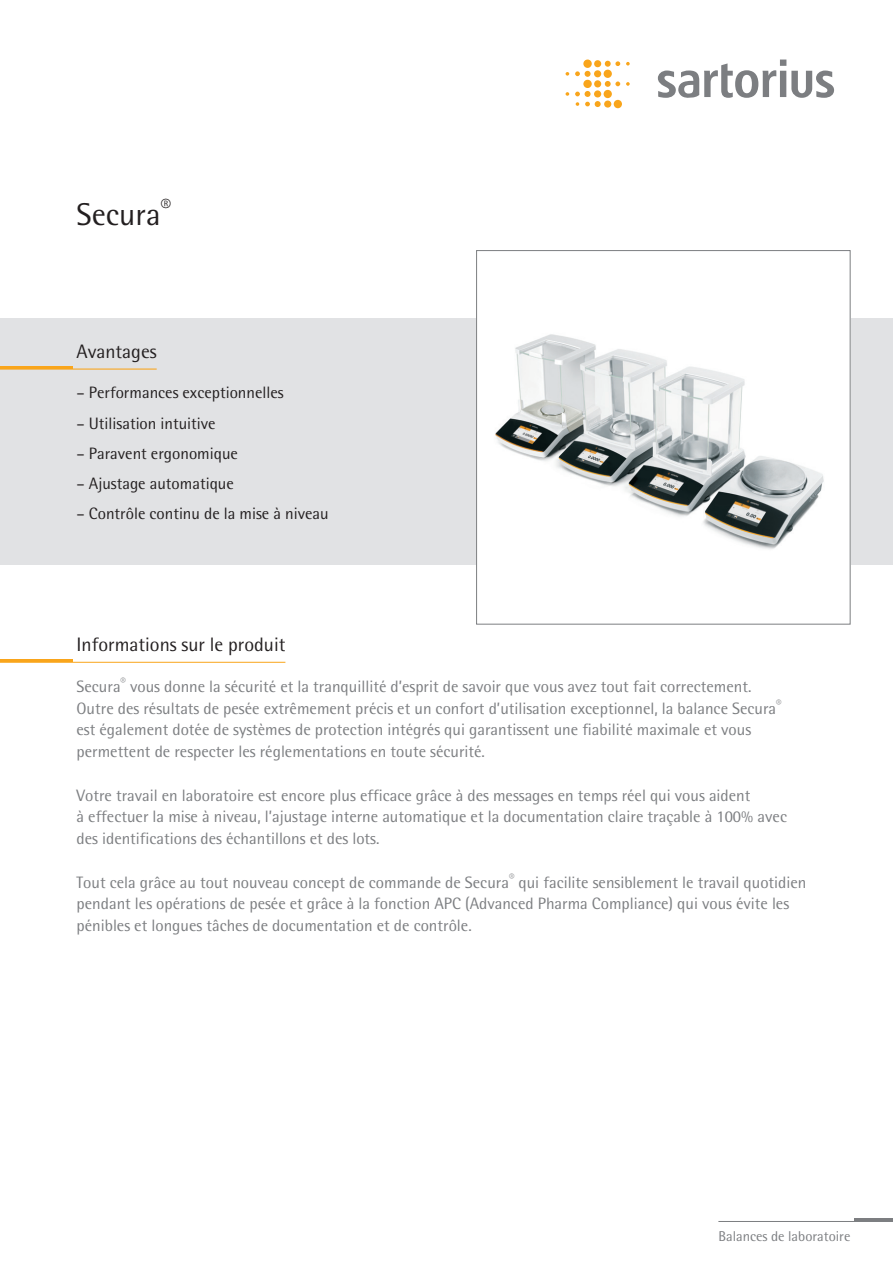
<style>
.page{position:relative;width:893px;height:1263px;background:#fff}
.page>*{position:absolute;margin:0;border:0;box-sizing:border-box;transform-origin:0 0}
.t1{font:31.5px "Sartorius Rotis Sans 2013";color:#231f20}
.t2{font:19.5px "Sartorius Rotis Sans 2013";color:#231f20}
.t3{font:16.5px/21.8px "Sartorius Rotis Sans 2013";color:#7c7e81}
.t4{font:16.5px "Sartorius Rotis Sans 2013";color:#231f20}
.t5{font:14.25px "Sartorius Rotis Sans 2013";color:#7c7e81}
</style>
<div class="page">
<div style="left:0;top:318px;width:893px;height:247px;background:#e1e2e4"></div>
<img style="left:478px;top:318px;width:370px;height:247px">
<div style="left:476px;top:250px;width:374px;height:374px;border:1px solid #7c7e81"></div>
<hr style="left:855px;top:1218px;width:38px;height:3px;background:#7c7e81">
<hr style="left:718px;top:1221px;width:175px;height:1px;background:#7c7e81">
<svg style="left:626px;top:62px;width:4px;height:4px"></svg>
<svg style="left:626px;top:82px;width:4px;height:4px"></svg>
<svg style="left:566px;top:72px;width:3px;height:4px"></svg>
<svg style="left:566px;top:92px;width:3px;height:4px"></svg>
<svg style="left:614px;top:100px;width:8px;height:8px"></svg>
<svg style="left:575px;top:61px;width:45px;height:46px"></svg>
<svg style="left:658px;top:60px;width:176px;height:38px"></svg>
<hr style="left:0;top:659px;width:72px;height:3px;background:#f9a51b">
<hr style="left:0;top:366px;width:72px;height:3px;background:#f9a51b">
<hr style="left:0;top:662px;width:285px;height:1px;background:#f9a51b">
<hr style="left:0;top:368px;width:157px;height:2px;background:#f9a51b">
<h1 class="t1" style="left:77px;top:196px;width:96px">Secura<sup>®</sup></h1>
<p class="t2" style="left:77px;top:340px;width:82px">Avantages</p>
<p class="t4" style="left:77px;top:383px;width:209px">– Performances exceptionnelles</p>
<p class="t4" style="left:77px;top:413px;width:141px">– Utilisation intuitive</p>
<p class="t4" style="left:77px;top:444px;width:163px">– Paravent ergonomique</p>
<p class="t4" style="left:77px;top:474px;width:159px">– Ajustage automatique</p>
<p class="t4" style="left:77px;top:504px;width:254px">– Contrôle continu de la mise à niveau</p>
<p class="t2" style="left:77px;top:633px;width:210px">Informations sur le produit</p>
<p class="t3" style="left:77px;top:675px;width:707px">Secura<sup>®</sup> vous donne la sécurité et la tranquillité d’esprit de savoir que vous avez tout fait correctement.<br>Outre des résultats de pesée extrêmement précis et un confort d’utilisation exceptionnel, la balance Secura<sup>® </sup>est également dotée de systèmes de protection intégrés qui garantissent une fiabilité maximale et vous permettent de respecter les réglementations en toute sécurité.</p>
<p class="t3" style="left:77px;top:784px;width:712px">Votre travail en laboratoire est encore plus efficace grâce à des messages en temps réel qui vous aident<br>à effectuer la mise à niveau, l’ajustage interne automatique et la documentation claire traçable à 100% avec des identifications des échantillons et des lots.</p>
<p class="t3" style="left:77px;top:871px;width:731px">Tout cela grâce au tout nouveau concept de commande de Secura<sup>®</sup> qui facilite sensiblement le travail quotidien pendant les opérations de pesée et grâce à la fonction APC (Advanced Pharma Compliance) qui vous évite les pénibles et longues tâches de documentation et de contrôle.</p>
<p class="t5" style="left:718px;top:1228px;width:134px">Balances de laboratoire</p>
</div>
